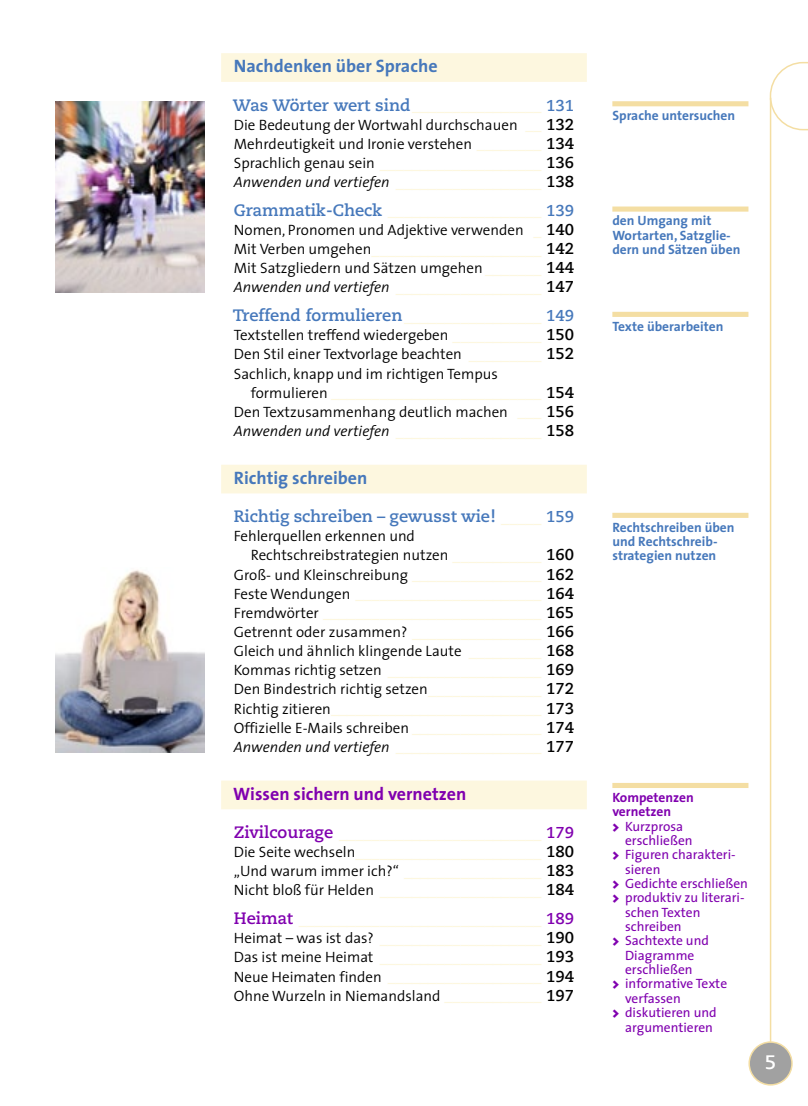
<style>
.page{position:relative;width:808px;height:1106px;background:#fff}
.page>*{position:absolute;margin:0;border:0;box-sizing:border-box;transform-origin:0 0}
.t1{font:700 19.5px "Caecilia LT Std";color:#fff}
._61_2_Inhalt_Stufe_1{font:18px "The Sans CV Bold";color:#4678bb}
._61_3_Inhalt_Stufe_1{font:18px "The Sans CV Bold";color:#8000af}
._62_2_Inhalt_Stufe_2{font:700 16.5px "Caecilia LT Std";color:#4678bb}
._63_Inhalt_Stufe_3{font:16.2px "The Sans CV";color:#fdf7df}
._62_3_Inhalt_Stufe_2{font:16.2px "The Sans CV";color:#fdf7df}
._62_2_Inhalt_Stufe_2-2{font:16.2px "The Sans CV";color:#fdf7df}
._63_Inhalt_Stufe_3-2{font:300 15px/19.2px "The Sans CV Semi";color:#000}
._64_Inhalt_Stufe_4{font:italic 300 15px "The Sans CV Semi";color:#000}
.t2{font:13.5px "The Sans CV";color:#8000af}
.t3{font:13.5px/14.4px "The Sans CV Bold";color:#4678bb}
.t4{font:13.5px "The Sans CV Bold";color:#8000af}
.s1{font-family:"The Sans CV";font-weight:400;font-size:16.2px;color:#fdf7df}
.s2{font-size:15.75px}
.s3{font-family:"Caecilia LT Std";font-weight:700;font-size:15.75px}
.s4{font-family:"The Sans CV";font-weight:400;font-style:normal;font-size:16.2px;color:#fdf7df}
.s5{font-family:"Caecilia LT Std";font-weight:700;font-style:normal;font-size:15.75px}
.s6{font-family:"Caecilia LT Std";font-weight:700;font-size:16.5px;color:#4678bb}
.s7{font-family:"Caecilia LT Std";font-weight:700;font-size:16.5px;color:#8000af}
.s8{font-family:"The Sans CV Black"}
</style>
<div class="page">
<hr style="left:770px;top:98px;width:1px;height:949px;background:#f4dea3">
<svg style="left:769px;top:61px;width:39px;height:70px"></svg>
<div style="left:749px;top:1042px;width:43px;height:42px;background:#a1a1a1;border-radius:50%"></div>
<div style="left:748px;top:1041px;width:45px;height:44px;border:2px solid #f4dea3;border-radius:50%"></div>
<div style="left:221px;top:53px;width:366px;height:29px;background:#fdf7df"></div>
<div style="left:221px;top:465px;width:366px;height:28px;background:#fdf7df"></div>
<div style="left:221px;top:780px;width:366px;height:29px;background:#fdf7df"></div>
<div style="left:612px;top:101px;width:136px;height:5px;background:#f4dea3"></div>
<div style="left:612px;top:206px;width:136px;height:6px;background:#f4dea3"></div>
<div style="left:612px;top:312px;width:136px;height:5px;background:#f4dea3"></div>
<div style="left:612px;top:513px;width:136px;height:5px;background:#f4dea3"></div>
<div style="left:612px;top:783px;width:136px;height:5px;background:#f4dea3"></div>
<img style="left:55px;top:101px;width:149px;height:191px">
<img style="left:55px;top:570px;width:149px;height:183px">
<p class="_61_2_Inhalt_Stufe_1" style="left:234px;top:51px;width:205px">Nachdenken über Sprache</p>
<p class="_62_2_Inhalt_Stufe_2" style="left:233px;top:95px;width:343px">Was Wörter wert sind<span class="s1">________________</span> <span class="s2">131</span></p>
<p class="_63_Inhalt_Stufe_3-2" style="left:234px;top:115px;width:342px">Die Bedeutung der Wortwahl durchschauen <span class="s1">__</span> <span class="s3">132</span></p>
<p class="_63_Inhalt_Stufe_3-2" style="left:234px;top:134px;width:342px">Mehrdeutigkeit und Ironie verstehen <span class="s1">________</span> <span class="s3">134</span></p>
<p class="_63_Inhalt_Stufe_3" style="left:234px;top:147px;width:342px"><sub>Sprachlich</sub> <sub>genau</sub> <sub>sein</sub> ____________________ <sub>136</sub></p>
<p class="_64_Inhalt_Stufe_4" style="left:234px;top:170px;width:342px">Anwenden und vertiefen <span class="s4">__________________</span> <span class="s5">138</span></p>
<p class="_62_2_Inhalt_Stufe_2-2" style="left:234px;top:195px;width:342px"><span class="s6">Grammatik-Check</span> ___________________ <sub>139</sub></p>
<p class="_63_Inhalt_Stufe_3-2" style="left:234px;top:220px;width:342px">Nomen, Pronomen und Adjektive verwenden <span class="s1">_</span> <span class="s3">140</span></p>
<p class="_63_Inhalt_Stufe_3" style="left:234px;top:234px;width:342px"><sub>Mit</sub> <sub>Verben</sub> <sub>umgehen</sub>_____________________ <sub>142</sub></p>
<p class="_63_Inhalt_Stufe_3-2" style="left:234px;top:258px;width:342px">Mit Satzgliedern und Sätzen umgehen <span class="s1">_______</span> <span class="s3">144</span></p>
<p class="_64_Inhalt_Stufe_4" style="left:234px;top:275px;width:342px">Anwenden und vertiefen <span class="s4">__________________</span> <span class="s5">147</span></p>
<p class="_62_2_Inhalt_Stufe_2" style="left:233px;top:306px;width:343px">Treffend formulieren<span class="s1">_________________</span> <span class="s2">149</span></p>
<p class="_63_Inhalt_Stufe_3-2" style="left:234px;top:325px;width:342px">Textstellen treffend wiedergeben <span class="s1">___________</span> <span class="s3">150</span></p>
<p class="_63_Inhalt_Stufe_3-2" style="left:234px;top:344px;width:342px">Den Stil einer Textvorlage beachten <span class="s1">_________</span> <span class="s3">152</span></p>
<p class="_63_Inhalt_Stufe_3-2" style="left:234px;top:363px;width:265px">Sachlich, knapp und im richtigen Tempus</p>
<p class="_63_Inhalt_Stufe_3" style="left:251px;top:377px;width:325px"><sub>formulieren</sub> __________________________ <sub>154</sub></p>
<p class="_63_Inhalt_Stufe_3-2" style="left:234px;top:402px;width:342px">Den Textzusammenhang deutlich machen <span class="s1">___</span> <span class="s3">156</span></p>
<p class="_64_Inhalt_Stufe_4" style="left:234px;top:418px;width:342px">Anwenden und vertiefen <span class="s4">__________________</span> <span class="s5">158</span></p>
<p class="_61_2_Inhalt_Stufe_1" style="left:234px;top:462px;width:135px">Richtig schreiben</p>
<p class="_62_2_Inhalt_Stufe_2" style="left:234px;top:506px;width:342px">Richtig schreiben – gewusst wie! <span class="s1">_____</span> <span class="s2">159</span></p>
<p class="_63_Inhalt_Stufe_3-2" style="left:251px;top:526px;width:325px;text-indent:-17px">Fehlerquellen erkennen und<br>Rechtschreibstrategien nutzen <span class="s1">___________</span> <span class="s3">160</span></p>
<p class="_63_Inhalt_Stufe_3-2" style="left:234px;top:564px;width:342px">Groß- und Kleinschreibung <span class="s1">________________</span> <span class="s3">162</span></p>
<p class="_63_Inhalt_Stufe_3" style="left:234px;top:578px;width:342px"><sub>Feste</sub> <sub>Wendungen</sub> _______________________ <sub>164</sub></p>
<p class="_63_Inhalt_Stufe_3" style="left:234px;top:597px;width:342px"><sub>Fremdwörter</sub> ___________________________ <sub>165</sub></p>
<p class="_63_Inhalt_Stufe_3-2" style="left:234px;top:622px;width:342px">Getrennt oder zusammen? <span class="s1">________________</span> <span class="s3">166</span></p>
<p class="_63_Inhalt_Stufe_3-2" style="left:234px;top:641px;width:342px">Gleich und ähnlich klingende Laute <span class="s1">_________</span> <span class="s3">168</span></p>
<p class="_63_Inhalt_Stufe_3-2" style="left:234px;top:660px;width:342px">Kommas richtig setzen <span class="s1">___________________</span> <span class="s3">169</span></p>
<p class="_63_Inhalt_Stufe_3-2" style="left:234px;top:679px;width:342px">Den Bindestrich richtig setzen<span class="s1">______________</span> <span class="s3">172</span></p>
<p class="_63_Inhalt_Stufe_3" style="left:234px;top:693px;width:342px"><sub>Richtig</sub> <sub>zitieren</sub>__________________________ <sub>173</sub></p>
<p class="_63_Inhalt_Stufe_3-2" style="left:234px;top:717px;width:342px">Offizielle E-Mails schreiben <span class="s1">________________</span> <span class="s3">174</span></p>
<p class="_64_Inhalt_Stufe_4" style="left:234px;top:734px;width:342px">Anwenden und vertiefen <span class="s4">__________________</span> <span class="s5">177</span></p>
<p class="_61_3_Inhalt_Stufe_1" style="left:233px;top:778px;width:235px">Wissen sichern und vernetzen</p>
<p class="_62_3_Inhalt_Stufe_2" style="left:234px;top:817px;width:342px"><span class="s7">Zivilcourage</span> _________________________ <sub>179</sub></p>
<p class="_63_Inhalt_Stufe_3" style="left:234px;top:836px;width:342px"><sub>Die</sub> <sub>Seite</sub> <sub>wechseln</sub>_______________________ <sub>180</sub></p>
<p class="_63_Inhalt_Stufe_3-2" style="left:234px;top:861px;width:342px">„Und warum immer ich?“ <span class="s1">_________________</span> <span class="s3">183</span></p>
<p class="_63_Inhalt_Stufe_3" style="left:234px;top:875px;width:342px"><sub>Nicht</sub> <sub>bloß</sub> <sub>für</sub> <sub>Helden</sub> ____________________ <sub>184</sub></p>
<p class="_62_3_Inhalt_Stufe_2" style="left:234px;top:903px;width:342px"><span class="s7">Heimat</span> ______________________________ <sub>189</sub></p>
<p class="_63_Inhalt_Stufe_3" style="left:234px;top:922px;width:342px"><sub>Heimat</sub> <sub>–</sub> <sub>was</sub> <sub>ist</sub> <sub>das?</sub> ____________________ <sub>190</sub></p>
<p class="_63_Inhalt_Stufe_3" style="left:234px;top:942px;width:342px"><sub>Das</sub> <sub>ist</sub> <sub>meine</sub> <sub>Heimat</sub> ____________________ <sub>193</sub></p>
<p class="_63_Inhalt_Stufe_3" style="left:234px;top:961px;width:342px"><sub>Neue</sub> <sub>Heimaten</sub> <sub>finden</sub> ___________________ <sub>194</sub></p>
<p class="_63_Inhalt_Stufe_3-2" style="left:234px;top:985px;width:342px">Ohne Wurzeln in Niemandsland <span class="s1">____________</span> <span class="s3">197</span></p>
<p class="t3" style="left:612px;top:108px;width:124px">Sprache untersuchen</p>
<p class="t3" style="left:612px;top:213px;width:130px">den Umgang mit<br>Wortarten, Satzglie&shy;dern und Sätzen üben</p>
<p class="t3" style="left:612px;top:318px;width:113px">Texte überarbeiten</p>
<p class="t3" style="left:612px;top:519px;width:124px">Rechtschreiben üben und Rechtschreib&shy;strategien nutzen</p>
<p class="t4" style="left:612px;top:786px;width:83px">Kompetenzen</p>
<p class="t4" style="left:612px;top:800px;width:60px">vernetzen</p>
<p class="t2" style="left:612px;top:814px;width:72px"><span class="s8">&gt;</span> Kurzprosa</p>
<p class="t2" style="left:625px;top:829px;width:69px">erschließen</p>
<p class="t2" style="left:612px;top:843px;width:125px"><span class="s8">&gt;</span> Figuren charakteri-</p>
<p class="t2" style="left:625px;top:857px;width:37px">sieren</p>
<p class="t2" style="left:612px;top:872px;width:137px"><span class="s8">&gt;</span> Gedichte erschließen</p>
<p class="t2" style="left:612px;top:886px;width:134px"><span class="s8">&gt;</span> produktiv zu literari-</p>
<p class="t2" style="left:625px;top:901px;width:77px">schen Texten</p>
<p class="t2" style="left:625px;top:915px;width:58px">schreiben</p>
<p class="t2" style="left:612px;top:929px;width:98px"><span class="s8">&gt;</span> Sachtexte und</p>
<p class="t2" style="left:625px;top:944px;width:71px">Diagramme</p>
<p class="t2" style="left:625px;top:958px;width:69px">erschließen</p>
<p class="t2" style="left:612px;top:972px;width:116px"><span class="s8">&gt;</span> informative Texte</p>
<p class="t2" style="left:625px;top:987px;width:57px">verfassen</p>
<p class="t2" style="left:612px;top:1001px;width:106px"><span class="s8">&gt;</span> diskutieren und</p>
<p class="t2" style="left:625px;top:1015px;width:89px">argumentieren</p>
<h1 class="t1" style="left:765px;top:1050px;width:13px">5</h1>
</div>
